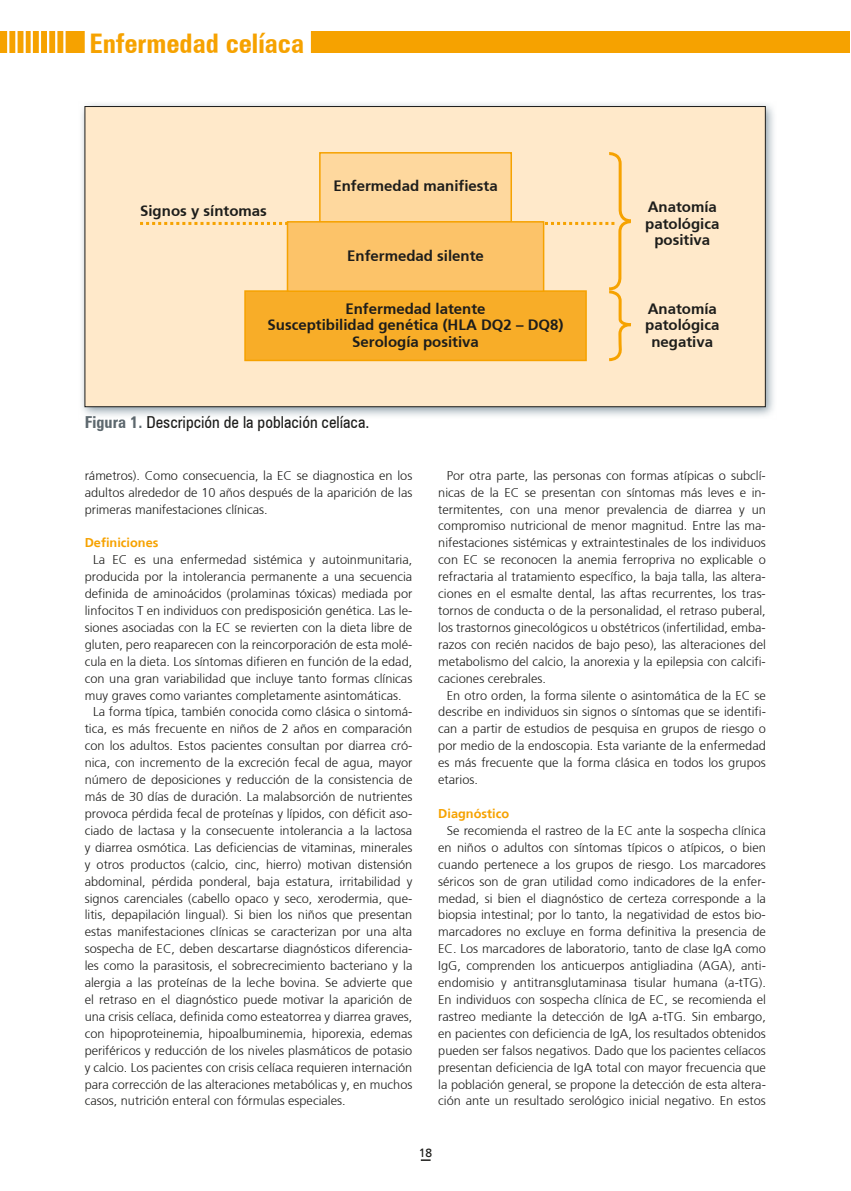
<style>
.page{position:relative;width:851px;height:1191px;background:#fff}
.page>*{position:absolute;margin:0;border:0;box-sizing:border-box;transform-origin:0 0}
.t1{font:700 condensed 27px "Zurich BT";color:#f6a200}
.t2{font:condensed 16.5px "Zurich BT";color:#1d1d1b}
.t3{font:700 15px/16.5px "Frutiger";color:#1d1d1b;text-align:center}
.t4{font:300 12.75px/17px "Frutiger";color:#1d1d1b;text-align:justify}
.t5{font:700 12.75px "Frutiger";color:#f6a200}
.t6{font:12px "Frutiger";color:#1d1d1b}
.s1{font-weight:700;color:#5d686e}
</style>
<div class="page">
<div style="left:0;top:32px;width:849px;height:21px;background:#f6a200"></div>
<hr style="left:47px;top:29px;width:2px;height:35px;background:#fff">
<hr style="left:39px;top:30px;width:2px;height:34px;background:#fff">
<hr style="left:31px;top:30px;width:2px;height:34px;background:#fff">
<hr style="left:23px;top:28px;width:3px;height:35px;background:#fff">
<hr style="left:15px;top:29px;width:3px;height:35px;background:#fff">
<hr style="left:7px;top:29px;width:2px;height:35px;background:#fff">
<hr style="left:63px;top:28px;width:3px;height:35px;background:#fff">
<hr style="left:55px;top:28px;width:2px;height:35px;background:#fff">
<svg style="left:81px;top:103px;width:693px;height:313px"></svg>
<div style="left:85px;top:106px;width:680px;height:301px;background:#ffe9ca;border:1px solid #1d1d1b"></div>
<svg style="left:140px;top:152px;width:492px;height:210px"></svg>
<div style="left:85px;top:28px;width:226px;height:30px;background:#fff"></div>
<h1 class="t1" style="left:89px;top:27px;width:216px">Enfermedad celíaca</h1>
<p class="t3" style="left:140px;top:202px;width:128px">Signos y síntomas</p>
<p class="t3" style="left:333px;top:177px;width:166px">Enfermedad manifiesta</p>
<p class="t3" style="left:347px;top:247px;width:138px">Enfermedad silente</p>
<p class="t3" style="left:645px;top:199px;width:76px">Anatomía patológica positiva</p>
<p class="t3" style="left:267px;top:300px;width:297px">Enfermedad latente<br>Susceptibilidad genética (HLA DQ2 – DQ8)<br>Serología positiva</p>
<p class="t3" style="left:645px;top:300px;width:76px">Anatomía patológica negativa</p>
<p class="t2" style="left:85px;top:412px;width:286px"><span class="s1">Figura 1.</span> Descripción de la población celíaca.</p>
<p class="t4" style="left:85px;top:467px;width:329px">rámetros). Como consecuencia, la EC se diagnostica en los adultos alrededor de 10 años después de la aparición de las primeras manifestaciones clínicas.</p>
<p class="t5" style="left:85px;top:535px;width:75px">Definiciones</p>
<p class="t4" style="left:93px;top:551px;width:320px">La EC es una enfermedad sistémica y autoinmunitaria,</p>
<p class="t4" style="left:85px;top:568px;width:329px">producida por la intolerancia permanente a una secuencia</p>
<p class="t4" style="left:85px;top:585px;width:329px">definida de aminoácidos (prolaminas tóxicas) mediada por</p>
<p class="t4" style="left:85px;top:602px;width:329px">linfocitos T en individuos con predisposición genética. Las le-</p>
<p class="t4" style="left:85px;top:619px;width:329px">siones asociadas con la EC se revierten con la dieta libre de</p>
<p class="t4" style="left:85px;top:636px;width:329px">gluten, pero reaparecen con la reincorporación de esta molé-</p>
<p class="t4" style="left:85px;top:653px;width:329px">cula en la dieta. Los síntomas difieren en función de la edad,</p>
<p class="t4" style="left:85px;top:669px;width:329px">con una gran variabilidad que incluye tanto formas clínicas</p>
<p class="t4" style="left:85px;top:686px;width:318px">muy graves como variantes completamente asintomáticas.</p>
<p class="t4" style="left:93px;top:703px;width:320px">La forma típica, también conocida como clásica o sintomá-</p>
<p class="t4" style="left:85px;top:720px;width:329px">tica, es más frecuente en niños de 2 años en comparación</p>
<p class="t4" style="left:85px;top:737px;width:329px">con los adultos. Estos pacientes consultan por diarrea cró-</p>
<p class="t4" style="left:85px;top:754px;width:329px">nica, con incremento de la excreción fecal de agua, mayor</p>
<p class="t4" style="left:85px;top:771px;width:329px">número de deposiciones y reducción de la consistencia de</p>
<p class="t4" style="left:85px;top:788px;width:329px">más de 30 días de duración. La malabsorción de nutrientes</p>
<p class="t4" style="left:85px;top:805px;width:329px">provoca pérdida fecal de proteínas y lípidos, con déficit aso-</p>
<p class="t4" style="left:85px;top:822px;width:329px">ciado de lactasa y la consecuente intolerancia a la lactosa</p>
<p class="t4" style="left:85px;top:839px;width:329px">y diarrea osmótica. Las deficiencias de vitaminas, minerales</p>
<p class="t4" style="left:85px;top:855px;width:329px">y otros productos (calcio, cinc, hierro) motivan distensión</p>
<p class="t4" style="left:85px;top:872px;width:329px">abdominal, pérdida ponderal, baja estatura, irritabilidad y</p>
<p class="t4" style="left:85px;top:889px;width:329px">signos carenciales (cabello opaco y seco, xerodermia, que-</p>
<p class="t4" style="left:85px;top:906px;width:329px">litis, depapilación lingual). Si bien los niños que presentan</p>
<p class="t4" style="left:85px;top:923px;width:329px">estas manifestaciones clínicas se caracterizan por una alta</p>
<p class="t4" style="left:85px;top:940px;width:329px">sospecha de EC, deben descartarse diagnósticos diferencia-</p>
<p class="t4" style="left:85px;top:957px;width:329px">les como la parasitosis, el sobrecrecimiento bacteriano y la</p>
<p class="t4" style="left:85px;top:974px;width:329px">alergia a las proteínas de la leche bovina. Se advierte que</p>
<p class="t4" style="left:85px;top:991px;width:329px">el retraso en el diagnóstico puede motivar la aparición de</p>
<p class="t4" style="left:85px;top:1008px;width:329px">una crisis celíaca, definida como esteatorrea y diarrea graves,</p>
<p class="t4" style="left:85px;top:1025px;width:329px">con hipoproteinemia, hipoalbuminemia, hiporexia, edemas</p>
<p class="t4" style="left:85px;top:1041px;width:329px">periféricos y reducción de los niveles plasmáticos de potasio</p>
<p class="t4" style="left:85px;top:1058px;width:329px">y calcio. Los pacientes con crisis celíaca requieren internación</p>
<p class="t4" style="left:85px;top:1075px;width:329px">para corrección de las alteraciones metabólicas y, en muchos</p>
<p class="t4" style="left:85px;top:1092px;width:262px">casos, nutrición enteral con fórmulas especiales.</p>
<p class="t4" style="left:438px;top:467px;width:329px;text-indent:9px">Por otra parte, las personas con formas atípicas o subclí&shy;nicas de la EC se presentan con síntomas más leves e in&shy;termitentes, con una menor prevalencia de diarrea y un compromiso nutricional de menor magnitud. Entre las ma&shy;nifestaciones sistémicas y extraintestinales de los individuos con EC se reconocen la anemia ferropriva no explicable o refractaria al tratamiento específico, la baja talla, las altera&shy;ciones en el esmalte dental, las aftas recurrentes, los tras&shy;tornos de conducta o de la personalidad, el retraso puberal, los trastornos ginecológicos u obstétricos (infertilidad, emba&shy;razos con recién nacidos de bajo peso), las alteraciones del metabolismo del calcio, la anorexia y la epilepsia con calcifi&shy;caciones cerebrales.</p>
<p class="t4" style="left:438px;top:686px;width:329px;text-indent:9px">En otro orden, la forma silente o asintomática de la EC se describe en individuos sin signos o síntomas que se identifi&shy;can a partir de estudios de pesquisa en grupos de riesgo o por medio de la endoscopia. Esta variante de la enfermedad es más frecuente que la forma clásica en todos los grupos etarios.</p>
<p class="t5" style="left:438px;top:806px;width:72px">Diagnóstico</p>
<p class="t4" style="left:438px;top:822px;width:329px;text-indent:9px">Se recomienda el rastreo de la EC ante la sospecha clínica en niños o adultos con síntomas típicos o atípicos, o bien cuando pertenece a los grupos de riesgo. Los marcadores séricos son de gran utilidad como indicadores de la enfer&shy;medad, si bien el diagnóstico de certeza corresponde a la biopsia intestinal; por lo tanto, la negatividad de estos bio&shy;marcadores no excluye en forma definitiva la presencia de EC. Los marcadores de laboratorio, tanto de clase IgA como IgG, comprenden los anticuerpos antigliadina (AGA), anti&shy;endomisio y antitransglutaminasa tisular humana (a-tTG).<br>En individuos con sospecha clínica de EC, se recomienda el rastreo mediante la detección de IgA a-tTG. Sin embargo, en pacientes con deficiencia de IgA, los resultados obtenidos pueden ser falsos negativos. Dado que los pacientes celíacos presentan deficiencia de IgA total con mayor frecuencia que la población general, se propone la detección de esta altera&shy;ción ante un resultado serológico inicial negativo. En estos</p>
<p class="t6" style="left:419px;top:1145px;width:15px">18</p>
</div>
